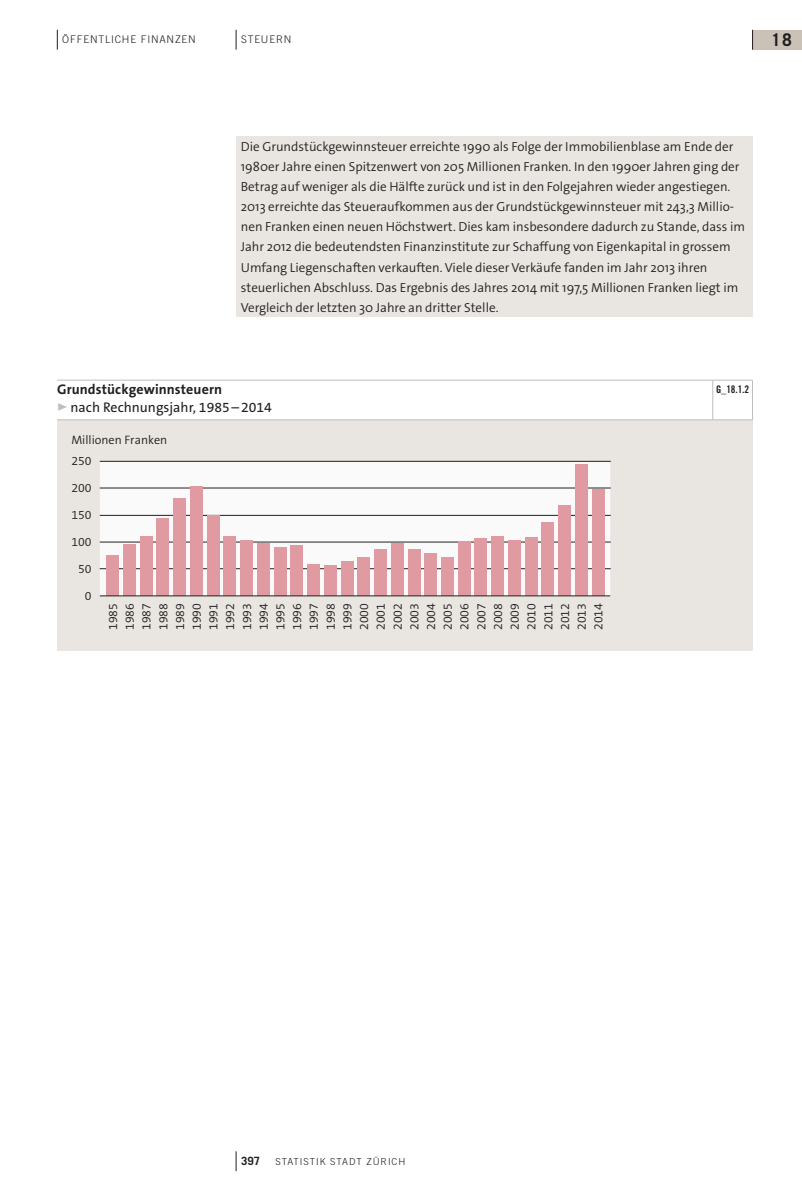
<style>
.page{position:relative;width:802px;height:1191px;background:#fff}
.page>*{position:absolute;margin:0;border:0;box-sizing:border-box;transform-origin:0 0}
._405-kapitelregister{font:700 17.5px "Trade Gothic LT Std";color:#231f20}
._101-G_grafikunterti{font:14px "The Sans OT5 Plain";color:#231f20}
._100-G_grafiktitel{font:700 14px "The Sans OT7";letter-spacing:.01em;color:#231f20}
._331-kommentar{font:300 13.12px/20.1px "The Sans OT4";color:#231f20}
.t1{font:300 12.25px/16.8px "The Sans OT4";color:#231f20;text-align:justify}
._410-pagina{font:700 11.38px "Trade Gothic LT Std";color:#231f20}
._400-kolumnentitel-m{font:300 10.5px "Trade Gothic LT Std";letter-spacing:.075em;color:#231f20}
._103-G_grafikcode{font:10.5px "Trade Gothic LT Std Bd Cn 20";color:#231f20}
._401-kolumnentitel-s{font:300 10.5px "Trade Gothic LT Std";letter-spacing:.075em;color:#231f20}
._411-fusssteg{font:300 9.62px "Trade Gothic LT Std";letter-spacing:.1em;color:#231f20}
.s1{font-family:"The Sans OT7";font-weight:700;font-size:17.5px;color:#bcbdc0}
</style>
<div class="page">
<div style="left:236px;top:136px;width:516px;height:181px;background:#e9e5e0"></div>
<svg style="left:236px;top:1151px;width:1px;height:20px"></svg>
<div style="left:752px;top:30px;width:49px;height:20px;background:#cbc2b7"></div>
<svg style="left:57px;top:30px;width:1px;height:20px"></svg>
<svg style="left:236px;top:30px;width:1px;height:20px"></svg>
<div style="left:57px;top:420px;width:695px;height:230px;background:#e9e5e0"></div>
<div style="left:100px;top:461px;width:510px;height:135px;background:#fafafa"></div>
<hr style="left:100px;top:461px;width:510px;height:1px;background:#231f20">
<hr style="left:100px;top:488px;width:510px;height:1px;background:#231f20">
<hr style="left:100px;top:515px;width:510px;height:1px;background:#231f20">
<hr style="left:100px;top:542px;width:510px;height:1px;background:#231f20">
<hr style="left:100px;top:568px;width:510px;height:1px;background:#231f20">
<div style="left:591px;top:489px;width:13px;height:107px;background:#df9ba1"></div>
<div style="left:575px;top:465px;width:12px;height:131px;background:#df9ba1"></div>
<div style="left:558px;top:505px;width:12px;height:91px;background:#df9ba1"></div>
<div style="left:541px;top:522px;width:13px;height:74px;background:#df9ba1"></div>
<div style="left:524px;top:537px;width:13px;height:59px;background:#df9ba1"></div>
<div style="left:508px;top:540px;width:12px;height:56px;background:#df9ba1"></div>
<div style="left:491px;top:536px;width:12px;height:60px;background:#df9ba1"></div>
<div style="left:474px;top:538px;width:13px;height:58px;background:#df9ba1"></div>
<div style="left:458px;top:541px;width:12px;height:55px;background:#df9ba1"></div>
<div style="left:441px;top:557px;width:12px;height:39px;background:#df9ba1"></div>
<div style="left:424px;top:553px;width:13px;height:43px;background:#df9ba1"></div>
<div style="left:407px;top:549px;width:13px;height:47px;background:#df9ba1"></div>
<div style="left:391px;top:543px;width:12px;height:53px;background:#df9ba1"></div>
<div style="left:374px;top:549px;width:12px;height:47px;background:#df9ba1"></div>
<div style="left:357px;top:558px;width:13px;height:38px;background:#df9ba1"></div>
<div style="left:340px;top:561px;width:13px;height:35px;background:#df9ba1"></div>
<div style="left:324px;top:565px;width:12px;height:31px;background:#df9ba1"></div>
<div style="left:307px;top:564px;width:12px;height:32px;background:#df9ba1"></div>
<div style="left:290px;top:545px;width:13px;height:51px;background:#df9ba1"></div>
<div style="left:274px;top:547px;width:12px;height:49px;background:#df9ba1"></div>
<div style="left:257px;top:543px;width:12px;height:53px;background:#df9ba1"></div>
<div style="left:240px;top:540px;width:13px;height:56px;background:#df9ba1"></div>
<div style="left:223px;top:536px;width:13px;height:60px;background:#df9ba1"></div>
<div style="left:207px;top:515px;width:12px;height:81px;background:#df9ba1"></div>
<div style="left:190px;top:486px;width:12px;height:110px;background:#df9ba1"></div>
<div style="left:173px;top:498px;width:13px;height:98px;background:#df9ba1"></div>
<div style="left:157px;top:519px;width:12px;height:77px;background:#df9ba1"></div>
<div style="left:140px;top:536px;width:12px;height:60px;background:#df9ba1"></div>
<div style="left:123px;top:544px;width:12px;height:52px;background:#df9ba1"></div>
<div style="left:106px;top:556px;width:13px;height:40px;background:#df9ba1"></div>
<hr style="left:100px;top:595px;width:510px;height:1px;background:#231f20">
<svg style="left:57px;top:380px;width:695px;height:40px"></svg>
<p class="_400-kolumnentitel-m" style="left:62px;top:33px;width:135px">ÖFFENTLICHE FINANZEN</p>
<p class="_401-kolumnentitel-s" style="left:241px;top:33px;width:52px">STEUERN</p>
<p class="_405-kapitelregister" style="left:770px;top:29px;width:22px">18</p>
<p class="_331-kommentar" style="left:241px;top:136px;width:505px">Die Grundstückgewinnsteuer erreichte 1990 als Folge der Immobilienblase am Ende der 1980er Jahre einen Spitzenwert von 205 Millionen Franken. In den 1990er Jahren ging der Betrag auf weniger als die Hälfte zurück und ist in den Folgejahren wieder angestiegen.<br>2013 erreichte das Steueraufkommen aus der Grundstückgewinnsteuer mit 243,3 Millio&shy;nen Franken einen neuen Höchstwert. Dies kam insbesondere dadurch zu Stande, dass im Jahr 2012 die bedeutendsten Finanzinstitute zur Schaffung von Eigenkapital in grossem Umfang Liegenschaften verkauften. Viele dieser Verkäufe fanden im Jahr 2013 ihren steuerlichen Abschluss. Das Ergebnis des Jahres 2014 mit 197,5 Millionen Franken liegt im Vergleich der letzten 30 Jahre an dritter Stelle.</p>
<p class="_100-G_grafiktitel" style="left:57px;top:380px;width:166px">Grundstückgewinnsteuern</p>
<p class="_101-G_grafikunterti" style="left:57px;top:399px;width:216px"><span class="s1">▹</span> nach Rechnungsjahr, 1985–2014</p>
<p class="t1" style="left:71px;top:431px;width:97px">Millionen Franken</p>
<p class="t1" style="left:71px;top:452px;width:22px">250</p>
<p class="t1" style="left:71px;top:479px;width:22px">200</p>
<p class="t1" style="left:71px;top:506px;width:22px">150</p>
<p class="t1" style="left:71px;top:533px;width:22px">100</p>
<p class="t1" style="left:78px;top:560px;width:15px">50</p>
<p class="t1" style="left:85px;top:587px;width:8px">0</p>
<p class="t1" style="left:105px;top:630px;width:28px;rotate:-90deg">1985<br>1986<br>1987<br>1988<br>1989<br>1990<br>1991<br>1992<br>1993<br>1994<br>1995<br>1996<br>1997<br>1998<br>1999<br>2000<br>2001<br>2002<br>2003<br>2004<br>2005<br>2006<br>2007<br>2008<br>2009<br>2010<br>2011<br>2012<br>2013<br>2014</p>
<p class="_103-G_grafikcode" style="left:715px;top:382px;width:35px">G_18.1.2</p>
<p class="_410-pagina" style="left:241px;top:1153px;width:20px">397</p>
<p class="_411-fusssteg" style="left:275px;top:1155px;width:131px">STATISTIK STADT ZÜRICH</p>
</div>
